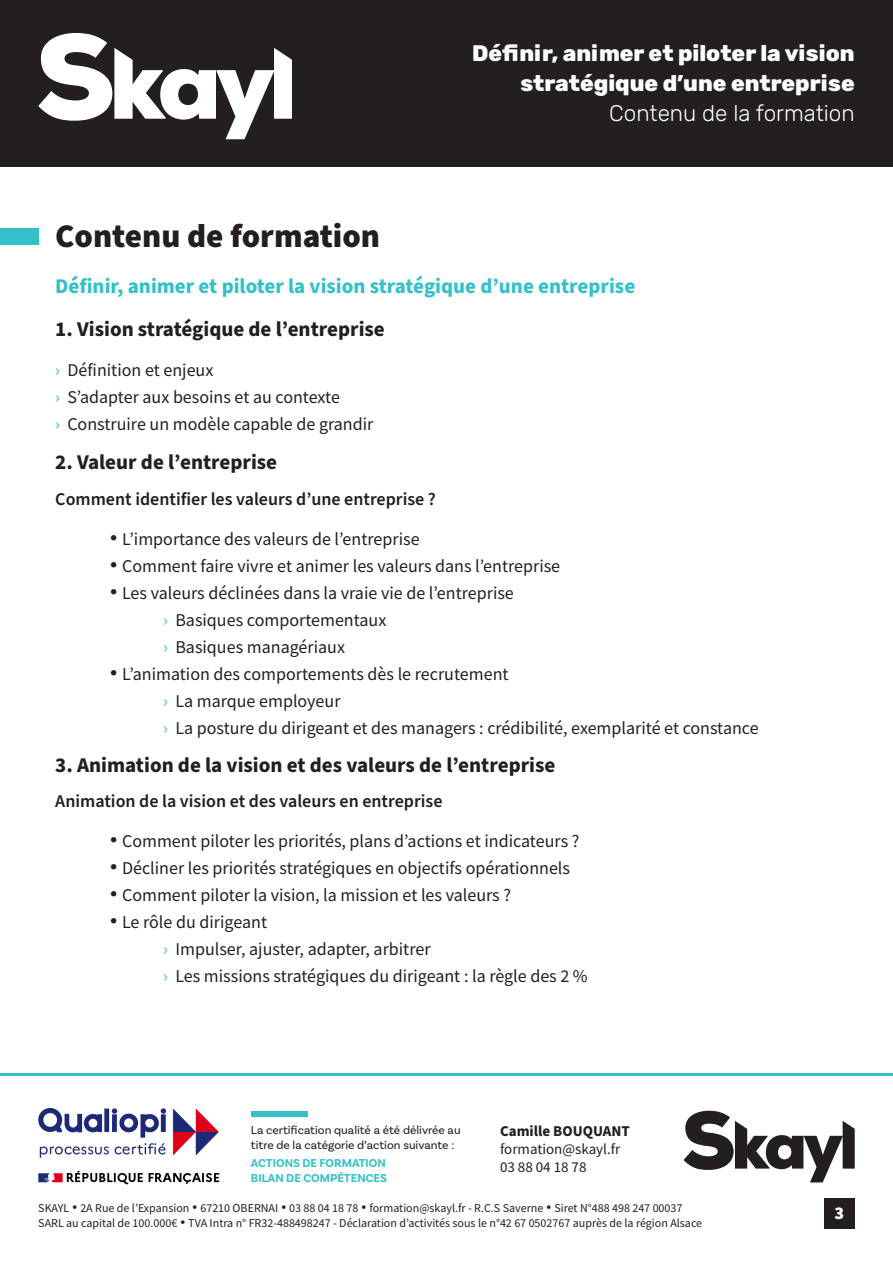
<style>
.page{position:relative;width:893px;height:1263px;background:#fff}
.page>*{position:absolute;margin:0;border:0;box-sizing:border-box;transform-origin:0 0}
.t1{font:900 33px "Source Sans Pro";color:#231f20}
.t2{font:800 22.5px/30px "Rubik";color:#fff;text-align:right}
.t3{font:300 22.5px "Rubik";color:#fff}
.t4{font:700 21px "Source Sans Pro";color:#231f20}
.t5{font:700 21px "Source Sans Pro";color:#33c0c8}
.t6{font:18px/27px "Source Sans Pro";color:#231f20}
.t7{font:600 18px "Source Sans Pro";color:#231f20}
.t8{font:900 18px "Source Sans Pro";color:#fff}
.t9{font:15px/18px "Source Sans Pro";color:#231f20}
.t10{font:700 15px "Source Sans Pro";color:#231f20}
.t11{font:12px/14.4px "Source Sans Pro";color:#231f20}
.t12{font:12px/15px "Basic Sans";color:#231f20}
.t13{font:700 12px/15px "Basic Sans";color:#33c0c8}
.s1{color:#33c0c8}
.s2{font-family:"Arca Majora 3";font-weight:800}
</style>
<div class="page">
<div style="left:0;top:0;width:893px;height:167px;background:#231f20"></div>
<svg style="left:38px;top:33px;width:254px;height:106px"></svg>
<div style="left:824px;top:1198px;width:31px;height:31px;background:#231f20"></div>
<img style="left:38px;top:1108px;width:182px;height:77px">
<div style="left:251px;top:1111px;width:57px;height:5px;background:#33c0c8"></div>
<svg style="left:684px;top:1111px;width:171px;height:71px"></svg>
<hr style="left:0;top:1074px;width:893px;height:2px;background:#33c0c8">
<div style="left:0;top:228px;width:38px;height:16px;background:#33c0c8"></div>
<p class="t2" style="left:472px;top:39px;width:384px">Définir, animer et piloter la vision stratégique d’une entreprise</p>
<p class="t3" style="left:609px;top:101px;width:247px">Contenu de la formation</p>
<h1 class="t1" style="left:55px;top:213px;width:326px">Contenu de formation</h1>
<p class="t5" style="left:55px;top:272px;width:581px">Définir, animer et piloter la vision stratégique d’une entreprise</p>
<p class="t4" style="left:55px;top:315px;width:331px">1. Vision stratégique de l’entreprise</p>
<p class="t6" style="left:55px;top:356px;width:320px"><span class="s1">›</span> Définition et enjeux<br><span class="s1">›</span> S’adapter aux besoins et au contexte<br><span class="s1">›</span> Construire un modèle capable de grandir</p>
<p class="t4" style="left:55px;top:448px;width:223px">2. Valeur de l’entreprise</p>
<p class="t7" style="left:55px;top:487px;width:382px">Comment identifier les valeurs d’une entreprise ?</p>
<p class="t6" style="left:109px;top:525px;width:312px"><span class="s2">•</span> L’importance des valeurs de l’entreprise</p>
<p class="t6" style="left:109px;top:552px;width:452px"><span class="s2">•</span> Comment faire vivre et animer les valeurs dans l’entreprise</p>
<p class="t6" style="left:163px;top:579px;width:352px;text-indent:-54px"><span class="s2">•</span> Les valeurs déclinées dans la vraie vie de l’entreprise <span class="s1">›</span> Basiques comportementaux<br><span class="s1">›</span> Basiques managériaux</p>
<p class="t6" style="left:163px;top:660px;width:597px;text-indent:-54px"><span class="s2">•</span> L’animation des comportements dès le recrutement<br><span class="s1">›</span> La marque employeur<br><span class="s1">›</span> La posture du dirigeant et des managers : crédibilité, exemplarité et constance</p>
<p class="t4" style="left:55px;top:751px;width:502px">3. Animation de la vision et des valeurs de l’entreprise</p>
<p class="t7" style="left:55px;top:789px;width:389px">Animation de la vision et des valeurs en entreprise</p>
<p class="t6" style="left:109px;top:828px;width:472px"><span class="s2">•</span> Comment piloter les priorités, plans d’actions et indicateurs ?</p>
<p class="t6" style="left:109px;top:855px;width:462px"><span class="s2">•</span> Décliner les priorités stratégiques en objectifs opérationnels</p>
<p class="t6" style="left:109px;top:882px;width:403px"><span class="s2">•</span> Comment piloter la vision, la mission et les valeurs ?</p>
<p class="t6" style="left:163px;top:909px;width:426px;text-indent:-54px"><span class="s2">•</span> Le rôle du dirigeant<br><span class="s1">›</span> Impulser, ajuster, adapter, arbitrer<br><span class="s1">›</span> Les missions stratégiques du dirigeant : la règle des 2 %</p>
<p class="t12" style="left:251px;top:1122px;width:211px">La certification qualité a été délivrée au titre de la catégorie d’action suivante :</p>
<p class="t13" style="left:251px;top:1155px;width:138px">ACTIONS DE FORMATION<br>BILAN DE COMPÉTENCES</p>
<p class="t10" style="left:500px;top:1121px;width:131px">Camille BOUQUANT</p>
<p class="t9" style="left:500px;top:1140px;width:122px">formation@skayl.fr<br>03 88 04 18 78</p>
<p class="t11" style="left:38px;top:1201px;width:665px">SKAYL <span class="s2">•</span> 2A Rue de l’Expansion <span class="s2">•</span> 67210 OBERNAI <span class="s2">•</span> 03 88 04 18 78 <span class="s2">•</span> formation@skayl.fr - R.C.S Saverne <span class="s2">•</span> Siret N°488 498 247 00037<br>SARL au capital de 100.000€ <span class="s2">•</span> TVA Intra n° FR32-488498247 - Déclaration d’activités sous le n°42 67 0502767 auprès de la région Alsace</p>
<p class="t8" style="left:835px;top:1201px;width:11px">3</p>
</div>
